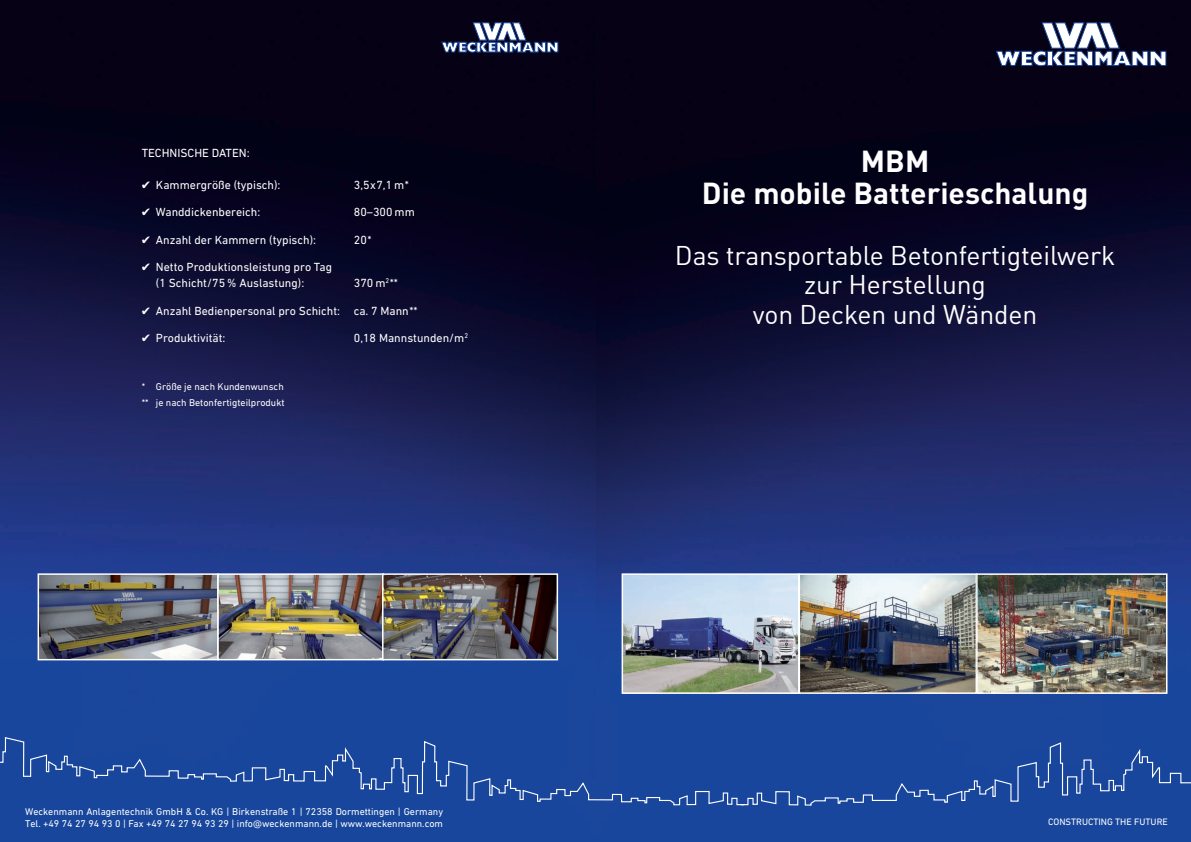
<style>
.page{position:relative;width:1191px;height:842px;background:#fff}
.page>*{position:absolute;margin:0;border:0;box-sizing:border-box;transform-origin:0 0}
.t1{font:700 30px/31.5px "FFDIN";color:#fff;text-align:center}
.t2{font:26.5px/29.5px "DIN";letter-spacing:-.005em;color:#fff;text-align:center}
.t3{font:12px/16px "DIN Next CYR";color:#fff}
.t4{font:10px/16px "DIN Next CYR";color:#fff}
.t5{font:9.5px "DIN Next CYR";color:#fff}
.s1{font-family:"Menlo";font-size:14px}
</style>
<div class="page">
<img style="left:0;top:0;width:1191px;height:842px">
<svg style="left:996px;top:22px;width:170px;height:44px"></svg>
<img style="left:624px;top:576px;width:540px;height:115px">
<div style="left:621px;top:573px;width:178px;height:121px;border:2px solid #fff"></div>
<div style="left:798px;top:573px;width:179px;height:121px;border:2px solid #fff"></div>
<div style="left:976px;top:573px;width:191px;height:121px;border:2px solid #fff"></div>
<div style="left:0;top:726px;width:1191px;height:80px;background:#17469c"></div>
<img style="left:41px;top:576px;width:175px;height:81px">
<div style="left:38px;top:573px;width:181px;height:87px;border:2px solid #fff"></div>
<img style="left:220px;top:576px;width:161px;height:81px">
<div style="left:217px;top:573px;width:167px;height:87px;border:2px solid #fff"></div>
<img style="left:385px;top:576px;width:170px;height:81px">
<div style="left:382px;top:573px;width:176px;height:87px;border:2px solid #fff"></div>
<svg style="left:442px;top:23px;width:116px;height:29px"></svg>
<p class="t3" style="left:142px;top:145px;width:109px">TECHNISCHE DATEN:</p>
<p class="t3" style="left:142px;top:177px;width:140px"><span class="s1">✔</span> Kammergröße (typisch):</p>
<p class="t3" style="left:354px;top:177px;width:57px">3,5x7,1 m*</p>
<p class="t3" style="left:142px;top:204px;width:120px"><span class="s1">✔</span> Wanddickenbereich:</p>
<p class="t3" style="left:354px;top:204px;width:62px">80–300 mm</p>
<p class="t3" style="left:142px;top:232px;width:176px"><span class="s1">✔</span> Anzahl der Kammern (typisch):</p>
<p class="t3" style="left:354px;top:232px;width:19px">20*</p>
<p class="t3" style="left:156px;top:259px;width:178px;text-indent:-14px"><span class="s1">✔</span> Netto Produktionsleistung pro Tag (1 Schicht/75 % Auslastung):</p>
<p class="t3" style="left:354px;top:275px;width:46px">370 m<sup>2</sup>**</p>
<p class="t3" style="left:142px;top:302px;width:277px"><span class="s1">✔</span> Anzahl Bedienpersonal pro Schicht: ca. 7 Mann**</p>
<p class="t3" style="left:142px;top:330px;width:85px"><span class="s1">✔</span> Produktivität:</p>
<p class="t3" style="left:354px;top:330px;width:116px">0,18 Mannstunden/m<sup>2</sup></p>
<p class="t4" style="left:142px;top:378px;width:144px">* Größe je nach Kundenwunsch ** je nach Betonfertigteilprodukt</p>
<p class="t4" style="left:25px;top:805px;width:419px;line-height:12px">Weckenmann Anlagentechnik GmbH &amp; Co. KG | Birkenstraße 1 | 72358 Dormettingen | Germany<br>Tel. +49 74 27 94 93 0 | Fax +49 74 27 94 93 29 | info@weckenmann.de | www.weckenmann.com</p>
<h1 class="t1" style="left:702px;top:145px;width:388px">MBM<br>Die mobile Batterieschalung</h1>
<h2 class="t2" style="left:675px;top:240px;width:442px">Das transportable Betonfertigteilwerk zur Herstellung<br>von Decken und Wänden</h2>
<p class="t5" style="left:1048px;top:816px;width:121px">CONSTRUCTING THE FUTURE</p>
</div>
